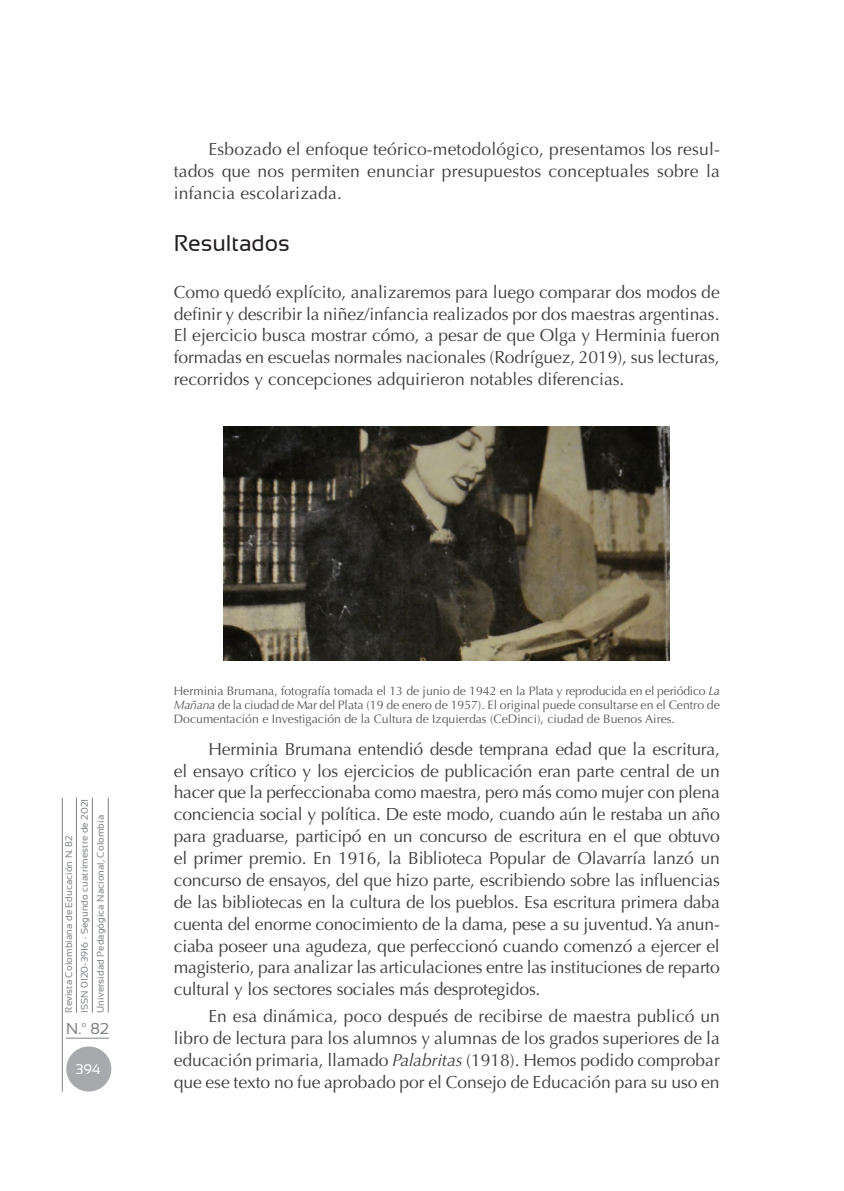
<style>
.page{position:relative;width:844px;height:1191px;background:#fff}
.page>*{position:absolute;margin:0;border:0;box-sizing:border-box;transform-origin:0 0}
.Tit_1{font:22.75px "Sansation";color:#231f20}
.Texto_Secun{font:17.5px/21.9px "Optima";letter-spacing:-.005em;color:#3e3e3f;text-align:justify}
.Texto_inic{font:17.5px/21.9px "Optima";color:#3e3e3f;text-align:justify}
.t1{font:15.75px "Sansation";color:#808285}
.t2{font:14px "Sansation";color:#fff}
.Pie_de_foto{font:12.25px/14px "Optima";color:#57585a;text-align:justify}
.t3{font:9.62px/15.4px "Sansation";letter-spacing:.01em;color:#808285}
.s1{font-style:italic}
</style>
<div class="page">
<hr style="left:62px;top:797px;width:1px;height:294px;background:#808285">
<hr style="left:76px;top:797px;width:1px;height:215px;background:#808285">
<hr style="left:92px;top:797px;width:1px;height:215px;background:#808285">
<hr style="left:108px;top:797px;width:1px;height:215px;background:#808285">
<hr style="left:66px;top:1037px;width:43px;height:1px;background:#808285">
<div style="left:66px;top:1046px;width:45px;height:45px;background:#a8a9ad;border-radius:50%"></div>
<img style="left:224px;top:426px;width:445px;height:234px">
<p class="Texto_Secun" style="left:174px;top:138px;width:547px;text-indent:35px">Esbozado el enfoque teórico-metodológico, presentamos los resul&shy;tados que nos permiten enunciar presupuestos conceptuales sobre la infancia escolarizada.</p>
<p class="Tit_1" style="left:174px;top:230px;width:118px">Resultados</p>
<p class="Texto_inic" style="left:174px;top:281px;width:547px">Como quedó explícito, analizaremos para luego comparar dos modos de definir y describir la niñez/infancia realizados por dos maestras argentinas.<br>El ejercicio busca mostrar cómo, a pesar de que Olga y Herminia fueron formadas en escuelas normales nacionales (Rodríguez, 2019), sus lecturas, recorridos y concepciones adquirieron notables diferencias.</p>
<p class="t3" style="left:61px;top:1012px;width:215px;rotate:-90deg">Revista Colombiana de Educación N. 82<br>ISSN 0120-3916 · Segundo cuatrimestre de 2021</p>
<p class="t3" style="left:93px;top:1012px;width:199px;rotate:-90deg">Universidad Pedagógica Nacional, Colombia</p>
<p class="t1" style="left:66px;top:1019px;width:44px">N.º 82</p>
<p class="t2" style="left:76px;top:1061px;width:26px">394</p>
<p class="Pie_de_foto" style="left:174px;top:684px;width:547px">Herminia Brumana, fotografía tomada el 13 de junio de 1942 en la Plata y reproducida en el periódico <span class="s1">La Mañana</span> de la ciudad de Mar del Plata (19 de enero de 1957). El original puede consultarse en el Centro de Documentación e Investigación de la Cultura de Izquierdas (CeDinci), ciudad de Buenos Aires.</p>
<p class="Texto_Secun" style="left:174px;top:738px;width:547px;text-indent:35px">Herminia Brumana entendió desde temprana edad que la escritura, el ensayo crítico y los ejercicios de publicación eran parte central de un hacer que la perfeccionaba como maestra, pero más como mujer con plena conciencia social y política. De este modo, cuando aún le restaba un año para graduarse, participó en un concurso de escritura en el que obtuvo el primer premio. En 1916, la Biblioteca Popular de Olavarría lanzó un concurso de ensayos, del que hizo parte, escribiendo sobre las influencias de las bibliotecas en la cultura de los pueblos. Esa escritura primera daba cuenta del enorme conocimiento de la dama, pese a su juventud. Ya anun&shy;ciaba poseer una agudeza, que perfeccionó cuando comenzó a ejercer el magisterio, para analizar las articulaciones entre las instituciones de reparto cultural y los sectores sociales más desprotegidos.</p>
<p class="Texto_Secun" style="left:174px;top:1005px;width:547px;text-indent:35px">En esa dinámica, poco después de recibirse de maestra publicó un libro de lectura para los alumnos y alumnas de los grados superiores de la educación primaria, llamado <span class="s1">Palabritas</span> (1918). Hemos podido comprobar que ese texto no fue aprobado por el Consejo de Educación para su uso en</p>
</div>
